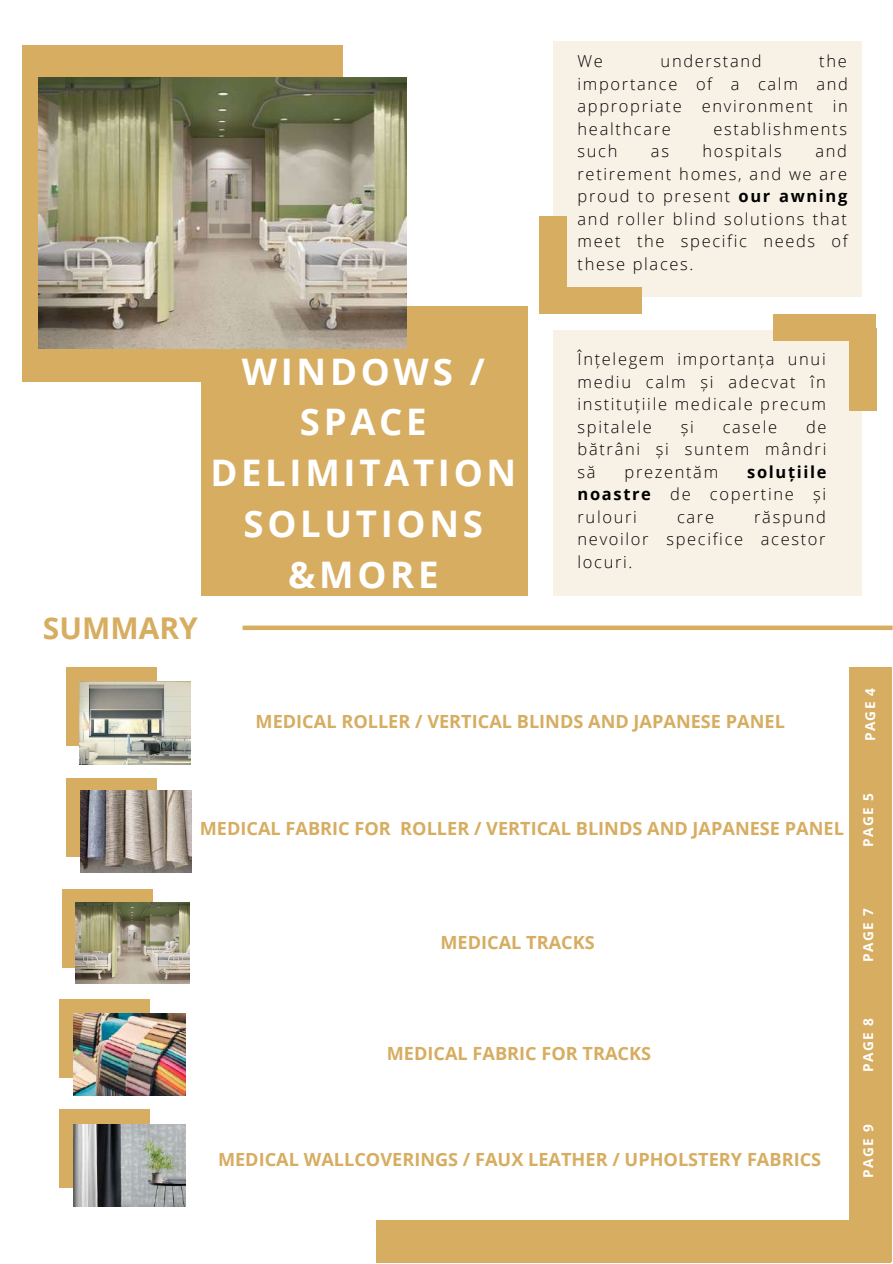
<style>
.page{position:relative;width:893px;height:1264px;background:#fff}
.page>*{position:absolute;margin:0;border:0;box-sizing:border-box;transform-origin:0 0}
.t1{font:700 36.6px/50.7px "Open Sans";letter-spacing:.1em;color:#fff;text-align:center}
.t2{font:700 30px "Open Sans";color:#d6ad61}
.t3{font:700 18.15px "Open Sans";color:#d6ad61}
.t4{font:300 16.5px/22.5px "Open Sans";letter-spacing:.1em;color:#000;text-align:justify}
.t5{font:700 13.65px "Open Sans";letter-spacing:.1em;color:#fff}
.s1{font-weight:700}
</style>
<div class="page">
<div style="left:66px;top:667px;width:90px;height:79px;background:#d6ad61"></div>
<img style="left:79px;top:682px;width:112px;height:82px">
<div style="left:553px;top:330px;width:309px;height:265px;background:#f8f2e6"></div>
<div style="left:202px;top:306px;width:325px;height:289px;background:#d6ad61"></div>
<div style="left:23px;top:45px;width:320px;height:336px;background:#d6ad61"></div>
<img style="left:39px;top:78px;width:367px;height:270px">
<div style="left:553px;top:41px;width:309px;height:256px;background:#f8f2e6"></div>
<div style="left:66px;top:778px;width:90px;height:78px;background:#d6ad61"></div>
<img style="left:80px;top:790px;width:112px;height:82px">
<div style="left:539px;top:216px;width:27px;height:83px;background:#d6ad61"></div>
<div style="left:539px;top:287px;width:102px;height:26px;background:#d6ad61"></div>
<div style="left:848px;top:328px;width:28px;height:82px;background:#d6ad61"></div>
<div style="left:773px;top:314px;width:103px;height:26px;background:#d6ad61"></div>
<div style="left:849px;top:667px;width:42px;height:594px;background:#d6ad61"></div>
<div style="left:376px;top:1220px;width:514px;height:42px;background:#d6ad61"></div>
<div style="left:242px;top:625px;width:650px;height:5px;background:#d6ad61"></div>
<div style="left:62px;top:888px;width:91px;height:79px;background:#d6ad61"></div>
<img style="left:76px;top:902px;width:113px;height:81px">
<div style="left:59px;top:998px;width:91px;height:79px;background:#d6ad61"></div>
<img style="left:73px;top:1013px;width:113px;height:82px">
<div style="left:59px;top:1109px;width:91px;height:79px;background:#d6ad61"></div>
<img style="left:73px;top:1124px;width:113px;height:82px">
<p class="t4" style="left:577px;top:50px;width:27px">We</p>
<p class="t4" style="left:660px;top:50px;width:102px">understand</p>
<p class="t4" style="left:577px;top:50px;width:272px;text-indent:242px">the importance of a calm and appropriate environment in healthcare</p>
<p class="t4" style="left:713px;top:117px;width:135px">establishments</p>
<p class="t4" style="left:577px;top:140px;width:272px;text-indent:238px">and retirement homes, and we are proud to present <span class="s1">our awning </span>and roller blind solutions that meet the specific needs of these places.</p>
<p class="t4" style="left:577px;top:140px;width:41px">such</p>
<p class="t4" style="left:651px;top:140px;width:20px">as</p>
<p class="t4" style="left:702px;top:140px;width:81px">hospitals</p>
<h2 class="t2" style="left:43px;top:606px;width:156px">SUMMARY</h2>
<h1 class="t1" style="left:210px;top:345px;width:307px">WINDOWS /<br>SPACE<br>DELIMITATION<br>SOLUTIONS &amp;MORE</h1>
<p class="t4" style="left:577px;top:347px;width:250px">Înțelegem importanța unui mediu calm și adecvat în instituțiile medicale precum spitalele</p>
<p class="t4" style="left:577px;top:415px;width:250px;text-indent:228px">de bătrâni și suntem mândri să</p>
<p class="t4" style="left:680px;top:415px;width:15px">și</p>
<p class="t4" style="left:722px;top:415px;width:56px">casele</p>
<p class="t4" style="left:577px;top:460px;width:250px;text-indent:170px"><span class="s1">soluțiile noastre</span> de copertine și rulouri</p>
<p class="t4" style="left:624px;top:460px;width:95px">prezentăm</p>
<p class="t4" style="left:577px;top:505px;width:250px;text-indent:177px">răspund nevoilor specifice acestor locuri.</p>
<p class="t4" style="left:677px;top:505px;width:38px">care</p>
<p class="t3" style="left:255px;top:709px;width:530px">MEDICAL ROLLER / VERTICAL BLINDS AND JAPANESE PANEL</p>
<p class="t5" style="left:860px;top:741px;width:55px;rotate:-90deg">PAGE 4</p>
<p class="t3" style="left:200px;top:815px;width:645px">MEDICAL FABRIC FOR ROLLER / VERTICAL BLINDS AND JAPANESE PANEL</p>
<p class="t5" style="left:858px;top:847px;width:55px;rotate:-90deg">PAGE 5</p>
<p class="t3" style="left:440px;top:929px;width:156px">MEDICAL TRACKS</p>
<p class="t3" style="left:387px;top:1040px;width:266px">MEDICAL FABRIC FOR TRACKS</p>
<p class="t3" style="left:218px;top:1146px;width:604px">MEDICAL WALLCOVERINGS / FAUX LEATHER / UPHOLSTERY FABRICS</p>
<p class="t5" style="left:858px;top:961px;width:55px;rotate:-90deg">PAGE 7</p>
<p class="t5" style="left:858px;top:1072px;width:55px;rotate:-90deg">PAGE 8</p>
<p class="t5" style="left:858px;top:1177px;width:55px;rotate:-90deg">PAGE 9</p>
</div>
